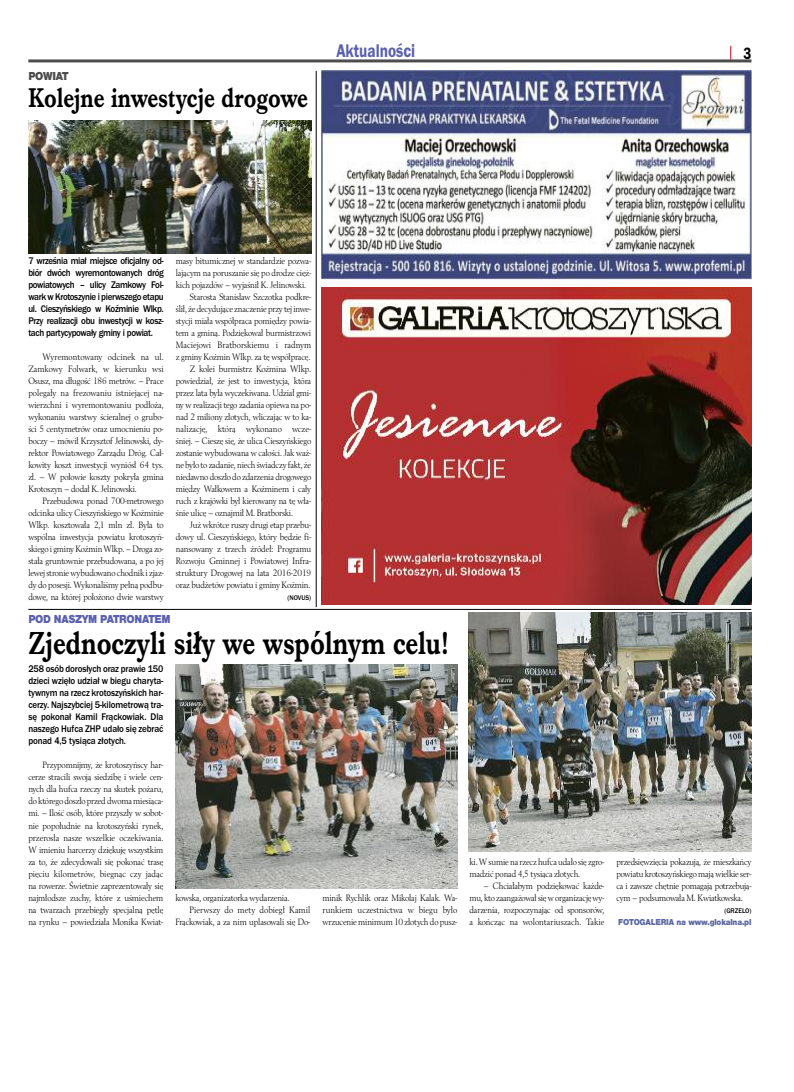
<style>
.page{position:relative;width:794px;height:1092px;background:#fff}
.page>*{position:absolute;margin:0;border:0;box-sizing:border-box;transform-origin:0 0}
.t1{font:700 33px "Imprint URWTCE";color:#000;scale:.8 1}
.t2{font:700 28px "Imprint URWTCE";color:#000;scale:.8 1}
.t3{font:19px "Franklin Got URWTCE Dem";color:#5b60ad;scale:.8 1}
.t4{font:17px "Franklin Got URWTCE Dem";color:#000;scale:.8 1}
.t5{font:900 12px "Nimbus San TCE";letter-spacing:-.035em;color:#5b60ad;scale:.9 1}
.t6{font:900 12px "Nimbus San TCE";letter-spacing:-.035em;color:#4d4d4d;scale:.9 1}
.t7{font:500 10px/12px "Franklin Got URWTCE";letter-spacing:-.025em;color:#000;text-align:justify;scale:.9 1}
.t8{font:9.6px/12px "Berling TCE";letter-spacing:-.015em;color:#000;text-align:justify;scale:.9 1}
.t9{font:9.6px "Berling TCE";letter-spacing:.005em;color:#000;scale:.9 1}
.t10{font:900 9px "Nimbus San TCE";letter-spacing:-.025em;color:#5e69a1;scale:.9 1}
.t11{font:500 7px "Franklin Got URWTCE";color:#000;scale:.95 1}
</style>
<div class="page">
<hr style="left:28px;top:59px;width:723px;height:3px;background:#4d4d4d">
<svg style="left:730px;top:46px;width:1px;height:14px"></svg>
<img style="left:322px;top:71px;width:429px;height:208px">
<img style="left:322px;top:287px;width:429px;height:317px">
<img style="left:175px;top:665px;width:283px;height:223px">
<img style="left:468px;top:612px;width:283px;height:239px">
<img style="left:28px;top:120px;width:283px;height:133px">
<hr style="left:316px;top:71px;width:1px;height:536px;background:#000">
<hr style="left:28px;top:609px;width:723px;height:1px;background:#000">
<p class="t6" style="left:28px;top:69px;width:46px">POWIAT</p>
<h2 class="t2" style="left:28px;top:81px;width:351px">Kolejne inwestycje drogowe</h2>
<h3 class="t3" style="left:336px;top:40px;width:100px">Aktualności</h3>
<h3 class="t4" style="left:743px;top:43px;width:11px">3</h3>
<p class="t7" style="left:28px;top:255px;width:152px">7 września miał miejsce oficjalny od&shy;biór dwóch wyremontowanych dróg powiatowych – ulicy Zamkowy Fol&shy;wark w Krotoszynie i pierwszego etapu ul. Cieszyńskiego w Koźminie Wlkp.<br>Przy realizacji obu inwestycji w kosz&shy;tach partycypowały gminy i powiat.</p>
<p class="t8" style="left:28px;top:351px;width:152px;text-indent:14px">Wyremontowany odcinek na ul.<br>Zamkowy Folwark, w kierunku wsi Osusz, ma długość 186 metrów. – Prace polegały na frezowaniu istniejącej na&shy;wierzchni i wyremontowaniu podłoża, wykonaniu warstwy ścieralnej o grubo&shy;ści 5 centymetrów oraz umocnieniu po&shy;boczy – mówił Krzysztof Jelinowski, dy&shy;rektor Powiatowego Zarządu Dróg. Cał&shy;kowity koszt inwestycji wyniósł 64 tys. zł. – W połowie koszty pokryła gmina Krotoszyn – dodał K. Jelinowski.</p>
<p class="t8" style="left:28px;top:495px;width:152px;text-indent:14px">Przebudowa ponad 700-metrowego odcinka ulicy Cieszyńskiego w Koźminie Wlkp. kosztowała 2,1 mln zł. Była to wspólna inwestycja powiatu krotoszyń&shy;skiego i gminy Koźmin Wlkp. – Droga zo&shy;stała gruntownie przebudowana, a po jej lewej stronie wybudowano chodnik i zjaz&shy;dy do posesji. Wykonaliśmy pełną podbu&shy;dowę, na której położono dwie warstwy</p>
<p class="t8" style="left:176px;top:255px;width:151px">masy bitumicznej w standardzie pozwa-</p>
<p class="t8" style="left:176px;top:267px;width:151px">lającym na poruszanie się po drodze cięż-</p>
<p class="t8" style="left:176px;top:279px;width:146px">kich pojazdów – wyjaśnił K. Jelinowski.</p>
<p class="t8" style="left:190px;top:291px;width:136px">Starosta Stanisław Szczotka podkre-</p>
<p class="t8" style="left:176px;top:303px;width:151px">ślił, że decydujące znaczenie przy tej inwe-</p>
<p class="t8" style="left:176px;top:315px;width:151px">stycji miała współpraca pomiędzy powia-</p>
<p class="t8" style="left:176px;top:327px;width:152px">tem a gminą. Podziękował burmistrzowi</p>
<p class="t9" style="left:176px;top:339px;width:152px">Maciejowi Bratborskiemu i radnym</p>
<p class="t8" style="left:176px;top:351px;width:151px">z gminy Koźmin Wlkp. za tę współpracę.</p>
<p class="t8" style="left:190px;top:363px;width:136px">Z kolei burmistrz Koźmina Wlkp.</p>
<p class="t8" style="left:176px;top:375px;width:152px">powiedział, że jest to inwestycja, która</p>
<p class="t8" style="left:176px;top:387px;width:151px">przez lata była wyczekiwana. Udział gmi-</p>
<p class="t8" style="left:176px;top:399px;width:151px">ny w realizacji tego zadania opiewa na po-</p>
<p class="t8" style="left:176px;top:411px;width:151px">nad 2 miliony złotych, wliczając w to ka-</p>
<p class="t9" style="left:176px;top:423px;width:151px">nalizację, którą wykonano wcze-</p>
<p class="t8" style="left:176px;top:435px;width:152px">śniej. – Cieszę się, że ulica Cieszyńskiego</p>
<p class="t8" style="left:176px;top:447px;width:151px">zostanie wybudowana w całości. Jak waż-</p>
<p class="t8" style="left:176px;top:459px;width:152px">ne było to zadanie, niech świadczy fakt, że</p>
<p class="t8" style="left:176px;top:471px;width:152px">niedawno doszło do zdarzenia drogowego</p>
<p class="t8" style="left:176px;top:483px;width:152px">między Wałkowem a Koźminem i cały</p>
<p class="t8" style="left:176px;top:495px;width:151px">ruch z krajówki był kierowany na tę wła-</p>
<p class="t8" style="left:176px;top:507px;width:132px">śnie ulicę – oznajmił M. Bratborski.</p>
<p class="t8" style="left:190px;top:519px;width:136px">Już wkrótce ruszy drugi etap przebu-</p>
<p class="t8" style="left:176px;top:531px;width:151px">dowy ul. Cieszyńskiego, który będzie fi-</p>
<p class="t8" style="left:176px;top:543px;width:152px">nansowany z trzech źródeł: Programu</p>
<p class="t8" style="left:176px;top:555px;width:151px">Rozwoju Gminnej i Powiatowej Infra-</p>
<p class="t8" style="left:176px;top:567px;width:152px">struktury Drogowej na lata 2016-2019</p>
<p class="t8" style="left:176px;top:579px;width:151px">oraz budżetów powiatu i gminy Koźmin.</p>
<p class="t11" style="left:287px;top:593px;width:26px">(NOVUS)</p>
<p class="t5" style="left:28px;top:611px;width:160px">POD NASZYM PATRONATEM</p>
<h1 class="t1" style="left:28px;top:623px;width:526px">Zjednoczyli siły we wspólnym celu!</h1>
<p class="t7" style="left:28px;top:663px;width:151px">258 osób dorosłych oraz prawie 150 dzieci wzięło udział w biegu charyta&shy;tywnym na rzecz krotoszyńskich har&shy;cerzy. Najszybciej 5-kilometrową tra&shy;sę pokonał Kamil Frąckowiak. Dla naszego Hufca ZHP udało się zebrać ponad 4,5 tysiąca złotych.</p>
<p class="t8" style="left:28px;top:759px;width:151px;text-indent:14px">Przypomnijmy, że krotoszyńscy har&shy;cerze stracili swoją siedzibę i wiele cen&shy;nych dla hufca rzeczy na skutek pożaru, do którego doszło przed dwoma miesiąca&shy;mi. – Ilość osób, które przyszły w sobot&shy;nie popołudnie na krotoszyński rynek, przerosła nasze wszelkie oczekiwania.<br>W imieniu harcerzy dziękuję wszystkim za to, że zdecydowali się pokonać trasę pięciu kilometrów, biegnąc czy jadąc na rowerze. Świetnie zaprezentowały się najmłodsze zuchy, które z uśmiechem na twarzach przebiegły specjalną pętlę na rynku – powiedziała Monika Kwiat-</p>
<p class="t8" style="left:175px;top:891px;width:128px">kowska, organizatorka wydarzenia.</p>
<p class="t9" style="left:189px;top:903px;width:136px">Pierwszy do mety dobiegł Kamil</p>
<p class="t8" style="left:175px;top:915px;width:151px">Frąckowiak, a za nim uplasowali się Do-</p>
<p class="t8" style="left:322px;top:891px;width:151px">minik Rychlik oraz Mikołaj Kalak. Wa&shy;runkiem uczestnictwa w biegu było wrzucenie minimum 10 złotych do pusz-</p>
<p class="t8" style="left:469px;top:855px;width:151px">ki. W sumie na rzecz hufca udało się zgro&shy;madzić ponad 4,5 tysiąca złotych.</p>
<p class="t8" style="left:469px;top:879px;width:151px;text-indent:14px">– Chciałabym podziękować każde&shy;mu, kto zaangażował się w organizację wy&shy;darzenia, rozpoczynając od sponsorów, a kończąc na wolontariuszach. Takie</p>
<p class="t8" style="left:616px;top:855px;width:151px">przedsięwzięcia pokazują, że mieszkańcy powiatu krotoszyńskiego mają wielkie ser&shy;ca i zawsze chętnie pomagają potrzebują&shy;cym – podsumowała M. Kwiatkowska.</p>
<p class="t11" style="left:724px;top:905px;width:30px">(GRZELO)</p>
<p class="t10" style="left:618px;top:916px;width:149px">FOTOGALERIA na www.glokalna.pl</p>
</div>
